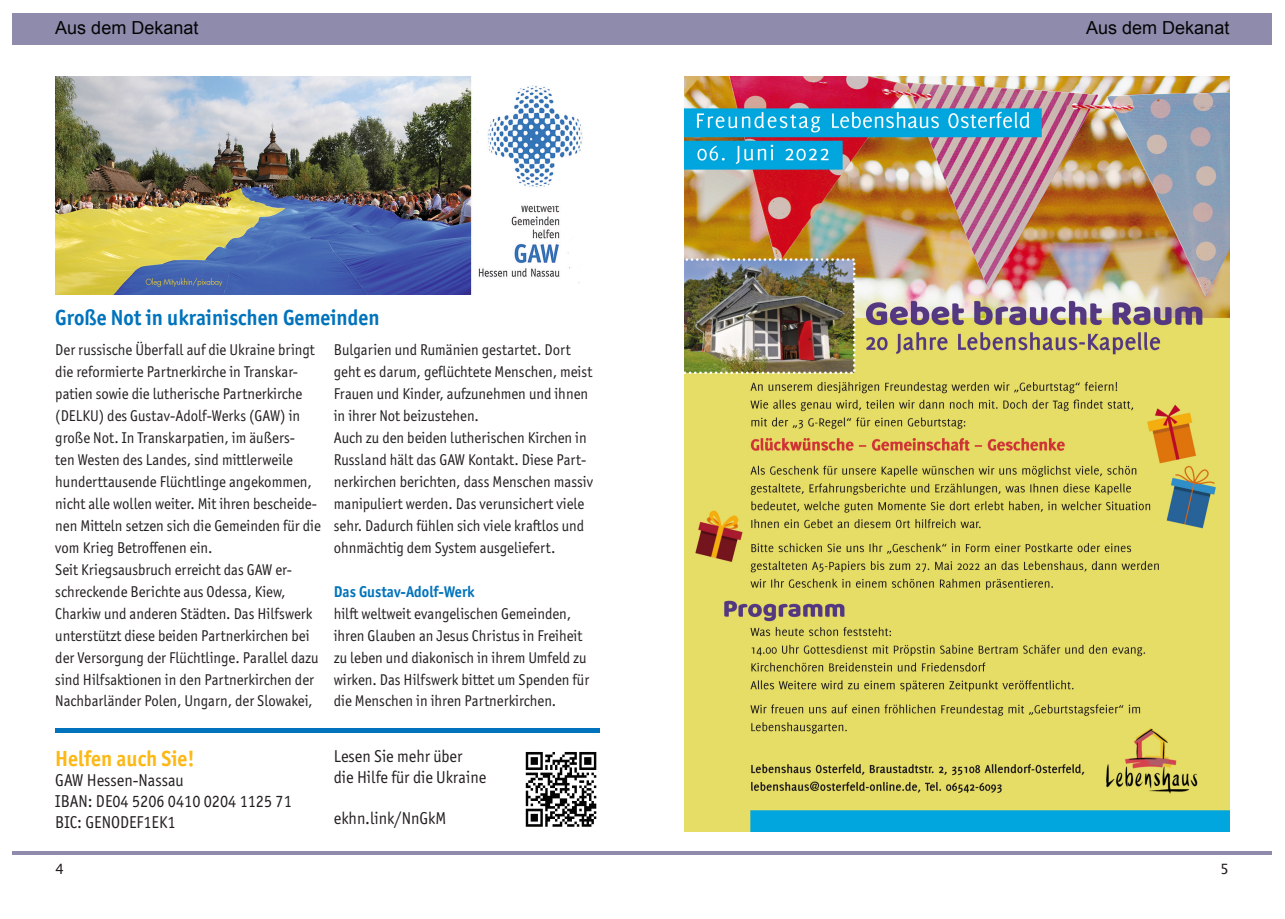
<style>
.page{position:relative;width:1285px;height:919px;background:#fff}
.page>*{position:absolute;margin:0;border:0;box-sizing:border-box;transform-origin:0 0}
.t1{font:700 21.9px "Officina Sans ITC Pro";color:#0073bc;scale:.94 1}
.t2{font:700 21.9px "Officina Sans ITC Pro";color:#fcb814;scale:.94 1}
.t3{font:18px "Arial";color:#030505}
.t4{font:17.25px/20.7px "Officina Sans ITC Pro";color:#231f20;scale:.94 1}
.t5{font:15.6px/21.9px "Officina Sans ITC Pro";color:#231f20;scale:.94 1}
.t6{font:700 15.6px "Officina Sans ITC Pro";color:#0073bc;scale:.94 1}
.t7{font:14.25px "Lucida Grande";color:#231f20}
</style>
<div class="page">
<div style="left:13px;top:13px;width:1258px;height:32px;background:#8e8bad"></div>
<hr style="left:13px;top:851px;width:1258px;height:3px;background:#8e8bad">
<svg style="left:525px;top:752px;width:72px;height:75px"></svg>
<svg style="left:526px;top:752px;width:70px;height:74px"></svg>
<div style="left:55px;top:728px;width:545px;height:5px;background:#0073bc"></div>
<img style="left:55px;top:77px;width:528px;height:218px">
<img style="left:685px;top:77px;width:544px;height:754px">
<p class="t3" style="left:55px;top:21px;width:145px">Aus dem Dekanat</p>
<p class="t3" style="left:1086px;top:21px;width:145px">Aus dem Dekanat</p>
<h1 class="t1" style="left:55px;top:304px;width:346px">Große Not in ukrainischen Gemeinden</h1>
<p class="t5" style="left:55px;top:339px;width:284px">Der russische Überfall auf die Ukraine bringt die reformierte Partnerkirche in Transkar&shy;patien sowie die lutherische Partnerkirche (DELKU) des Gustav-Adolf-Werks (GAW) in große Not. In Transkarpatien, im äußers-<br>ten Westen des Landes, sind mittlerweile hunderttausende Flüchtlinge angekommen, nicht alle wollen weiter. Mit ihren bescheide&shy;nen Mitteln setzen sich die Gemeinden für die vom Krieg Betroffenen ein.<br>Seit Kriegsausbruch erreicht das GAW er&shy;schreckende Berichte aus Odessa, Kiew, Charkiw und anderen Städten. Das Hilfswerk unterstützt diese beiden Partnerkirchen bei der Versorgung der Flüchtlinge. Parallel dazu sind Hilfsaktionen in den Partnerkirchen der Nachbarländer Polen, Ungarn, der Slowakei,</p>
<p class="t5" style="left:334px;top:339px;width:277px">Bulgarien und Rumänien gestartet. Dort geht es darum, geflüchtete Menschen, meist Frauen und Kinder, aufzunehmen und ihnen in ihrer Not beizustehen.<br>Auch zu den beiden lutherischen Kirchen in Russland hält das GAW Kontakt. Diese Part&shy;nerkirchen berichten, dass Menschen massiv manipuliert werden. Das verunsichert viele sehr. Dadurch fühlen sich viele kraftlos und ohnmächtig dem System ausgeliefert.</p>
<p class="t6" style="left:334px;top:582px;width:151px">Das Gustav-Adolf-Werk</p>
<p class="t5" style="left:334px;top:602px;width:273px">hilft weltweit evangelischen Gemeinden, ihren Glauben an Jesus Christus in Freiheit zu leben und diakonisch in ihrem Umfeld zu wirken. Das Hilfswerk bittet um Spenden für die Menschen in ihren Partnerkirchen.</p>
<h1 class="t2" style="left:55px;top:744px;width:150px">Helfen auch Sie!</h1>
<p class="t4" style="left:55px;top:770px;width:253px">GAW Hessen-Nassau<br>IBAN: DE04 5206 0410 0204 1125 71<br>BIC: GENODEF1EK1</p>
<p class="t4" style="left:334px;top:746px;width:164px">Lesen Sie mehr über die Hilfe für die Ukraine</p>
<p class="t4" style="left:334px;top:808px;width:121px">ekhn.link/NnGkM</p>
<p class="t7" style="left:55px;top:863px;width:11px">4</p>
<p class="t7" style="left:1220px;top:863px;width:11px">5</p>
</div>
